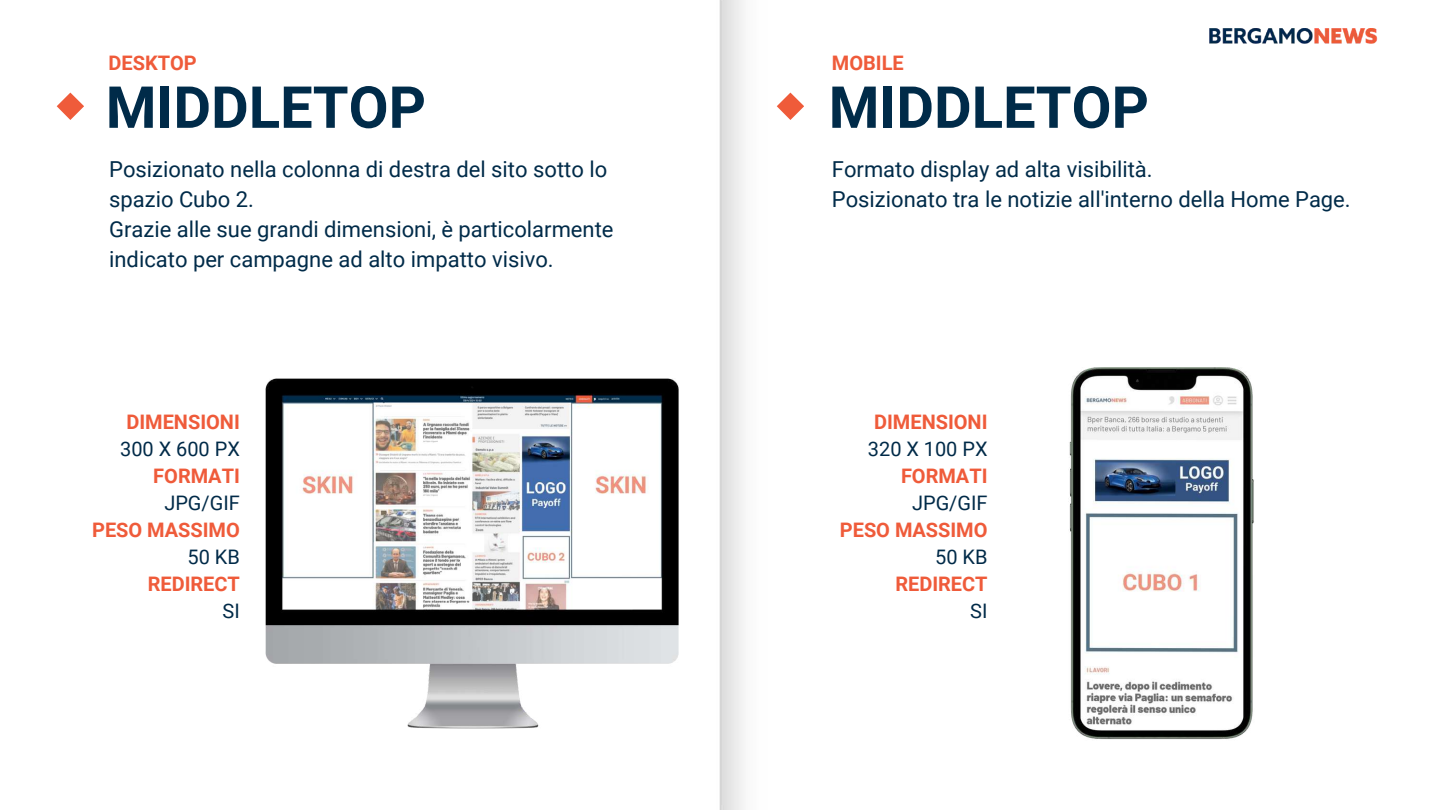
<style>
.page{position:relative;width:1440px;height:810px;background:#fff}
.page>*{position:absolute;margin:0;border:0;box-sizing:border-box;transform-origin:0 0}
.t1{font:700 58px "Roboto";color:#002b49}
.t2{font:22px/30px "Roboto";color:#002b49}
.t3{font:700 20px "Roboto";color:#ef5b3a}
.t4{font:20px "Roboto";color:#002a48}
</style>
<div class="page">
<img style="left:56px;top:0;width:735px;height:810px">
<svg style="left:57px;top:93px;width:27px;height:27px"></svg>
<svg style="left:777px;top:93px;width:27px;height:27px"></svg>
<img style="left:1209px;top:28px;width:169px;height:16px">
<img style="left:1069px;top:367px;width:185px;height:372px">
<img style="left:265px;top:379px;width:414px;height:350px">
<p class="t3" style="left:109px;top:52px;width:90px">DESKTOP</p>
<h1 class="t1" style="left:106px;top:74px;width:322px">MIDDLETOP</h1>
<p class="t2" style="left:109px;top:154px;width:506px">Posizionato nella colonna di destra del sito sotto lo spazio Cubo 2.<br>Grazie alle sue grandi dimensioni, è particolarmente indicato per campagne ad alto impatto visivo.</p>
<p class="t3" style="left:126px;top:410px;width:115px">DIMENSIONI</p>
<p class="t4" style="left:120px;top:437px;width:121px">300 X 600 PX</p>
<p class="t3" style="left:153px;top:464px;width:88px">FORMATI</p>
<p class="t4" style="left:164px;top:491px;width:77px">JPG/GIF</p>
<p class="t3" style="left:92px;top:518px;width:149px">PESO MASSIMO</p>
<p class="t4" style="left:188px;top:545px;width:54px">50 KB</p>
<p class="t3" style="left:148px;top:572px;width:94px">REDIRECT</p>
<p class="t4" style="left:223px;top:599px;width:19px">SI</p>
<p class="t3" style="left:832px;top:52px;width:73px">MOBILE</p>
<h1 class="t1" style="left:829px;top:74px;width:322px">MIDDLETOP</h1>
<p class="t2" style="left:832px;top:154px;width:520px">Formato display ad alta visibilità.<br>Posizionato tra le notizie all'interno della Home Page.</p>
<p class="t3" style="left:874px;top:410px;width:115px">DIMENSIONI</p>
<p class="t4" style="left:868px;top:437px;width:121px">320 X 100 PX</p>
<p class="t3" style="left:901px;top:464px;width:88px">FORMATI</p>
<p class="t4" style="left:912px;top:491px;width:77px">JPG/GIF</p>
<p class="t3" style="left:840px;top:518px;width:149px">PESO MASSIMO</p>
<p class="t4" style="left:935px;top:545px;width:54px">50 KB</p>
<p class="t3" style="left:895px;top:572px;width:94px">REDIRECT</p>
<p class="t4" style="left:970px;top:599px;width:19px">SI</p>
</div>
